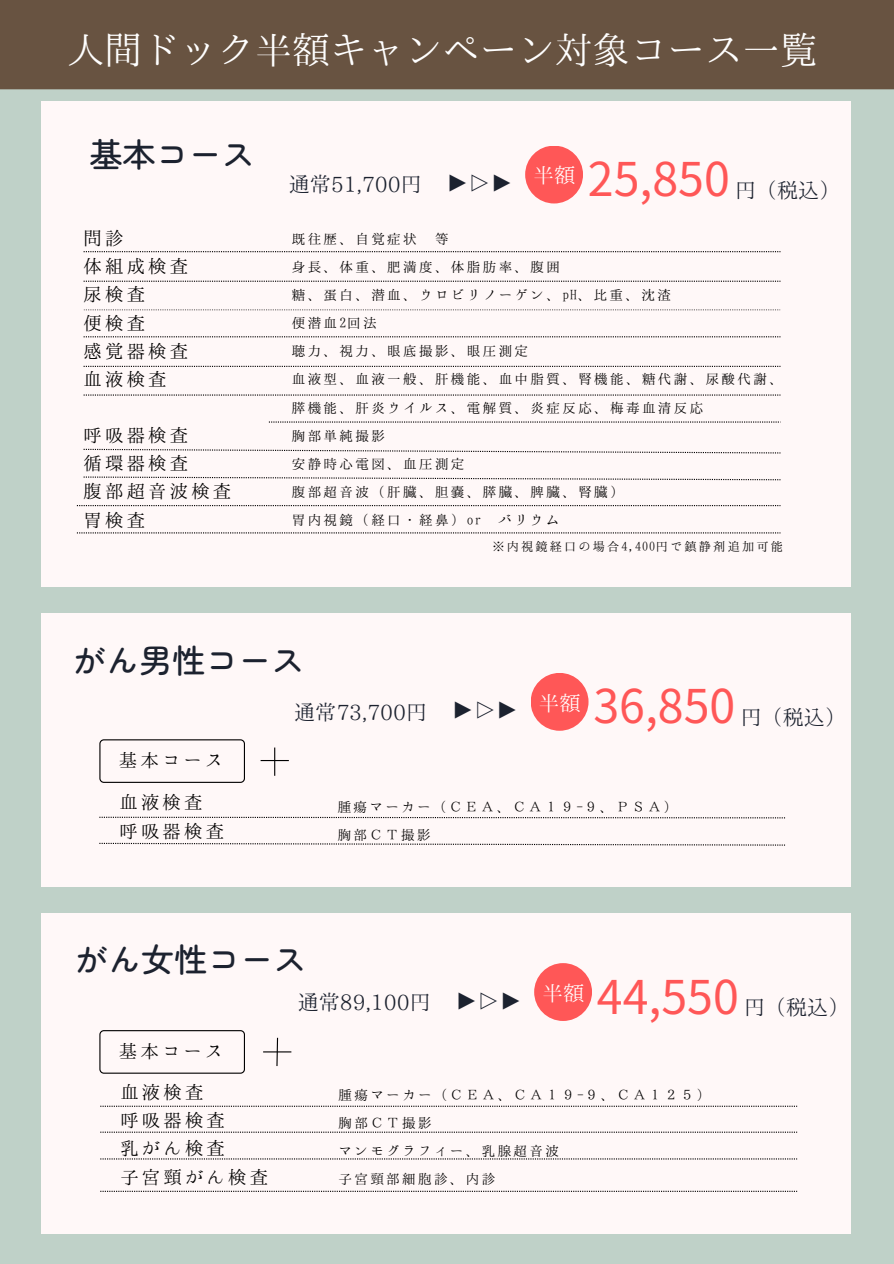
<style>
.page{position:relative;width:894px;height:1264px;background:#fff}
.page>*{position:absolute;margin:0;border:0;box-sizing:border-box;transform-origin:0 0}
.t1{font:46.5px "Source Han Sans JP";color:#ff5757}
.t2{font:37.5px "IP Aex Mincho";color:#fff}
.t3{font:500 33px "Zen Maru Gothic";color:#1c222f}
.t4{font:21px "IP Aex Mincho";color:#1c222f}
.t5{font:21px "IP Aex Mincho";color:#fff}
.t6{font:20.25px/28.2px "Hannari Mincho";letter-spacing:.06em;color:#000}
.t7{font:15px/28px "Hannari Mincho";letter-spacing:.06em;color:#000}
.t8{font:13.5px "Hannari Mincho";letter-spacing:.06em;color:#000}
</style>
<div class="page">
<div style="left:0;top:0;width:893px;height:1263px;background:#bfd1c8"></div>
<div style="left:41px;top:102px;width:809px;height:484px;background:#fff8f8"></div>
<svg style="left:84px;top:251px;width:696px;height:1px"></svg>
<svg style="left:77px;top:505px;width:703px;height:1px"></svg>
<svg style="left:269px;top:421px;width:510px;height:1px"></svg>
<svg style="left:84px;top:449px;width:696px;height:4px"></svg>
<svg style="left:84px;top:281px;width:696px;height:1px"></svg>
<svg style="left:84px;top:309px;width:696px;height:1px"></svg>
<svg style="left:84px;top:336px;width:696px;height:1px"></svg>
<svg style="left:84px;top:366px;width:696px;height:1px"></svg>
<svg style="left:84px;top:394px;width:696px;height:1px"></svg>
<svg style="left:84px;top:476px;width:696px;height:4px"></svg>
<svg style="left:77px;top:532px;width:703px;height:1px"></svg>
<div style="left:0;top:0;width:893px;height:89px;background:#685341"></div>
<div style="left:525px;top:146px;width:58px;height:57px;background:#ff5757;border-radius:50%"></div>
<div style="left:41px;top:613px;width:809px;height:273px;background:#fff8f8"></div>
<svg style="left:99px;top:739px;width:145px;height:44px"></svg>
<svg style="left:99px;top:816px;width:685px;height:2px"></svg>
<svg style="left:99px;top:842px;width:684px;height:3px"></svg>
<div style="left:41px;top:913px;width:809px;height:321px;background:#fff8f8"></div>
<svg style="left:99px;top:1030px;width:145px;height:43px"></svg>
<svg style="left:100px;top:1105px;width:695px;height:1px"></svg>
<svg style="left:100px;top:1131px;width:695px;height:1px"></svg>
<svg style="left:100px;top:1158px;width:695px;height:1px"></svg>
<svg style="left:100px;top:1190px;width:695px;height:1px"></svg>
<div style="left:530px;top:673px;width:58px;height:57px;background:#ff5757;border-radius:50%"></div>
<div style="left:534px;top:963px;width:58px;height:57px;background:#ff5757;border-radius:50%"></div>
<svg style="left:263px;top:1037px;width:28px;height:29px"></svg>
<svg style="left:260px;top:747px;width:29px;height:28px"></svg>
<p class="t2" style="left:67px;top:31px;width:751px">人間ドック半額キャンペーン対象コース一覧</p>
<p class="t3" style="left:90px;top:129px;width:166px">基本コース</p>
<h2 class="t6" style="left:84px;top:223px;width:108px">問診<br>体組成検査尿検査<br>便検査<br>感覚器検査血液検査</h2>
<h3 class="t6" style="left:84px;top:420px;width:151px">呼吸器検査<br>循環器検査<br>腹部超音波検査胃検査</h3>
<p class="t4" style="left:289px;top:174px;width:134px">通常51,700円</p>
<p class="t4" style="left:447px;top:172px;width:67px">▶▷▶</p>
<p class="t5" style="left:533px;top:165px;width:43px">半額</p>
<p class="t1" style="left:587px;top:142px;width:143px">25,850</p>
<p class="t4" style="left:735px;top:179px;width:106px">円（税込）</p>
<h1 class="t7" style="left:292px;top:224px;width:160px">既往歴、自覚症状 等</h1>
<h4 class="t7" style="left:292px;top:252px;width:271px">身長、体重、肥満度、体脂肪率、腹囲</h4>
<p class="t7" style="left:292px;top:280px;width:382px">糖、蛋白、潜血、ウロビリノーゲン、pH、比重、沈渣</p>
<h4 class="t7" style="left:292px;top:308px;width:88px">便潜血2回法</h4>
<h4 class="t7" style="left:292px;top:336px;width:239px">聴力、視力、眼底撮影、眼圧測定</h4>
<h4 class="t7" style="left:292px;top:365px;width:494px">血液型、血液一般、肝機能、血中脂質、腎機能、糖代謝、尿酸代謝、</h4>
<h4 class="t7" style="left:292px;top:393px;width:414px">膵機能、肝炎ウイルス、電解質、炎症反応、梅毒血清反応</h4>
<p class="t7" style="left:292px;top:421px;width:96px">胸部単純撮影</p>
<p class="t7" style="left:292px;top:449px;width:176px">安静時心電図、血圧測定</p>
<p class="t7" style="left:292px;top:477px;width:335px">腹部超音波（肝臓、胆嚢、膵臓、脾臓、腎臓）</p>
<p class="t7" style="left:292px;top:505px;width:270px">胃内視鏡（経口・経鼻）or バリウム</p>
<p class="t8" style="left:492px;top:539px;width:293px">※内視鏡経口の場合4,400円で鎮静剤追加可能</p>
<h1 class="t3" style="left:73px;top:634px;width:232px">がん男性コース</h1>
<h3 class="t6" style="left:119px;top:745px;width:108px">基本コース</h3>
<h5 class="t4" style="left:294px;top:701px;width:134px">通常73,700円</h5>
<h4 class="t4" style="left:452px;top:699px;width:67px">▶▷▶</h4>
<p class="t5" style="left:538px;top:692px;width:43px">半額</p>
<h3 class="t1" style="left:593px;top:669px;width:143px">36,850</h3>
<h4 class="t6" style="left:119px;top:787px;width:108px">血液検査呼吸器検査</h4>
<p class="t7" style="left:337px;top:792px;width:342px">腫瘍マーカー（ＣＥＡ、ＣＡ１９-９、ＰＳＡ）胸部ＣＴ撮影</p>
<h1 class="t4" style="left:740px;top:706px;width:106px">円（税込）</h1>
<h4 class="t3" style="left:75px;top:933px;width:232px">がん女性コース</h4>
<h4 class="t4" style="left:298px;top:991px;width:134px">通常89,100円</h4>
<h4 class="t4" style="left:456px;top:990px;width:67px">▶▷▶</h4>
<h5 class="t5" style="left:542px;top:982px;width:43px">半額</h5>
<h4 class="t1" style="left:596px;top:959px;width:143px">44,550</h4>
<h4 class="t6" style="left:119px;top:1036px;width:108px">基本コース</h4>
<h4 class="t6" style="left:120px;top:1077px;width:151px">血液検査<br>呼吸器検査<br>乳がん検査<br>子宮頸がん検査</h4>
<h4 class="t7" style="left:338px;top:1079px;width:374px">腫瘍マーカー（ＣＥＡ、ＣＡ１９-９、ＣＡ１２５）胸部ＣＴ撮影<br>マンモグラフィー、乳腺超音波<br>子宮頸部細胞診、内診</h4>
<h4 class="t4" style="left:744px;top:996px;width:106px">円（税込）</h4>
</div>
